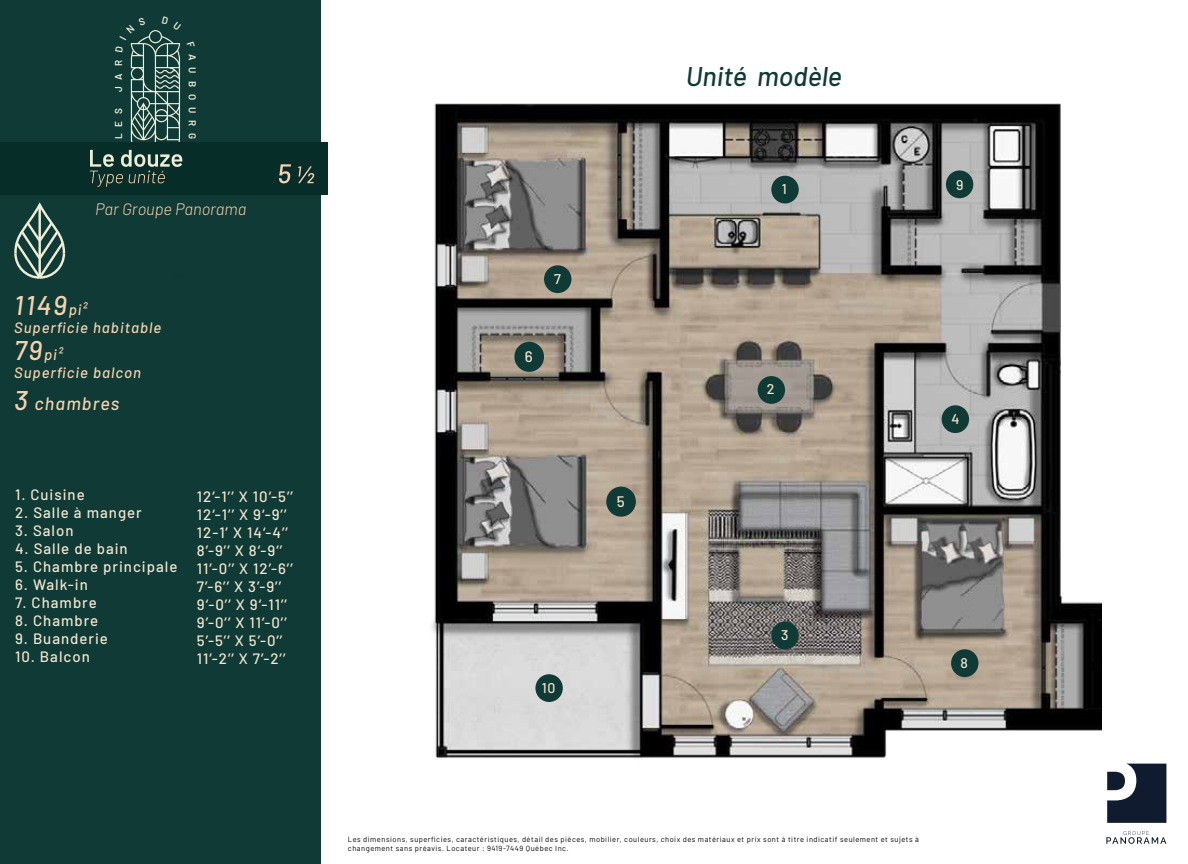
<style>
.page{position:relative;width:1188px;height:864px;background:#fff}
.page>*{position:absolute;margin:0;border:0;box-sizing:border-box;transform-origin:0 0}
.t1{font:italic 500 27px "Barlow";color:#0f3a35}
.t2{font:italic 500 27px "Barlow";color:#f5d1ae}
.t3{font:italic 500 18px "Barlow";letter-spacing:.065em;color:#f5d1ae}
.t4{font:italic 300 16.5px "Barlow";color:#f5d1ae}
.t5{font:500 15.3px "Barlow";color:#f1e6d1}
.t6{font:500 15px/18px "Barlow";letter-spacing:.065em;color:#f1e6d1}
.t7{font:italic 500 15px/27px "Barlow";letter-spacing:.065em;color:#f5d1ae}
.t8{font:500 14.1px "Barlow";color:#f1e6d1}
.t9{font:600 10.05px "Barlow";letter-spacing:.7em;color:#ececd8}
.t10{font:7.5px/9px "Barlow";letter-spacing:.065em;color:#040404}
.s1{font-size:15px}
.s2{font-size:27px}
</style>
<div class="page">
<img style="left:431px;top:103px;width:671px;height:655px">
<div style="left:0;top:0;width:320px;height:864px;background:#0f3a35"></div>
<div style="left:0;top:142px;width:328px;height:53px;background:#072d28"></div>
<svg style="left:279px;top:164px;width:12px;height:19px"></svg>
<svg style="left:298px;top:166px;width:16px;height:17px"></svg>
<svg style="left:1106px;top:831px;width:60px;height:13px"></svg>
<svg style="left:1107px;top:764px;width:59px;height:59px"></svg>
<div style="left:606px;top:487px;width:30px;height:30px;background:#0f3a35;border-radius:50%"></div>
<div style="left:514px;top:342px;width:30px;height:30px;background:#0f3a35;border-radius:50%"></div>
<div style="left:771px;top:622px;width:28px;height:27px;background:#0f3a35;border-radius:50%"></div>
<div style="left:758px;top:376px;width:27px;height:28px;background:#0f3a35;border-radius:50%"></div>
<div style="left:771px;top:176px;width:28px;height:27px;background:#0f3a35;border-radius:50%"></div>
<div style="left:942px;top:405px;width:27px;height:28px;background:#0f3a35;border-radius:50%"></div>
<div style="left:951px;top:649px;width:27px;height:28px;background:#0f3a35;border-radius:50%"></div>
<div style="left:544px;top:265px;width:27px;height:28px;background:#0f3a35;border-radius:50%"></div>
<div style="left:535px;top:674px;width:28px;height:28px;background:#0f3a35;border-radius:50%"></div>
<div style="left:946px;top:170px;width:27px;height:28px;background:#0f3a35;border-radius:50%"></div>
<svg style="left:14px;top:202px;width:51px;height:77px"></svg>
<hr style="left:38px;top:205px;width:3px;height:73px;background:#ededd8">
<svg style="left:90px;top:30px;width:93px;height:157px"></svg>
<p class="t9" style="left:111px;top:92px;width:34px;rotate:-90deg">JAR</p>
<p class="t9" style="left:200px;top:54px;width:87px;rotate:90deg">AUBOURG</p>
<p class="t9" style="left:111px;top:139px;width:33px;rotate:-90deg">LES</p>
<p class="t4" style="left:95px;top:197px;width:153px">Par Groupe Panorama</p>
<h1 class="t2" style="left:14px;top:286px;width:75px">1149<span class="s1">pi²</span></h1>
<p class="t7" style="left:14px;top:313px;width:149px">Superficie habitable<br><span class="s2">79</span>pi²</p>
<p class="t7" style="left:14px;top:358px;width:128px">Superficie balcon</p>
<p class="t3" style="left:14px;top:391px;width:107px"><span class="s2">3</span> chambres</p>
<p class="t6" style="left:15px;top:484px;width:71px">1. Cuisine</p>
<p class="t6" style="left:15px;top:502px;width:128px">2. Salle à manger</p>
<p class="t6" style="left:15px;top:520px;width:60px">3. Salon</p>
<p class="t6" style="left:15px;top:538px;width:114px">4. Salle de bain</p>
<p class="t6" style="left:15px;top:556px;width:164px">5. Chambre principale</p>
<p class="t6" style="left:15px;top:574px;width:74px">6. Walk-in</p>
<p class="t6" style="left:15px;top:592px;width:83px">7. Chambre</p>
<p class="t6" style="left:15px;top:610px;width:85px">8. Chambre</p>
<p class="t6" style="left:15px;top:628px;width:94px">9. Buanderie</p>
<p class="t6" style="left:15px;top:646px;width:76px">10. Balcon</p>
<p class="t6" style="left:197px;top:487px;width:98px">12’-1’’ X 10‘-5’’<br>12‘-1’’ X 9‘-9’’<br>12-1’ X 14‘-4’’<br>8’-9’’ X 8‘-9’’<br>11’-0’’ X 12’-6’’<br>7’-6’’ X 3’-9’’<br>9‘-0’’ X 9‘-11’’<br>9’-0’’ X 11’-0’’<br>5’-5’’ X 5’-0’’<br>11’-2’’ X 7’-2’’</p>
<p class="t8" style="left:554px;top:269px;width:8px">7</p>
<p class="t5" style="left:525px;top:345px;width:9px">6</p>
<p class="t5" style="left:617px;top:490px;width:9px">5</p>
<p class="t8" style="left:542px;top:677px;width:15px">10</p>
<h1 class="t1" style="left:686px;top:57px;width:158px">Unité modèle</h1>
<p class="t8" style="left:782px;top:179px;width:6px">1</p>
<p class="t8" style="left:767px;top:379px;width:9px">2</p>
<p class="t8" style="left:781px;top:625px;width:9px">3</p>
<p class="t8" style="left:956px;top:174px;width:9px">9</p>
<p class="t8" style="left:951px;top:409px;width:10px">4</p>
<p class="t8" style="left:961px;top:653px;width:9px">8</p>
<p class="t10" style="left:348px;top:835px;width:573px">Les dimensions, superficies, caractéristiques, détail des pièces, mobilier, couleurs, choix des matériaux et prix sont à titre indicatif seulement et sujets à changement sans préavis. Locateur : 9419-7449 Québec Inc.</p>
</div>
